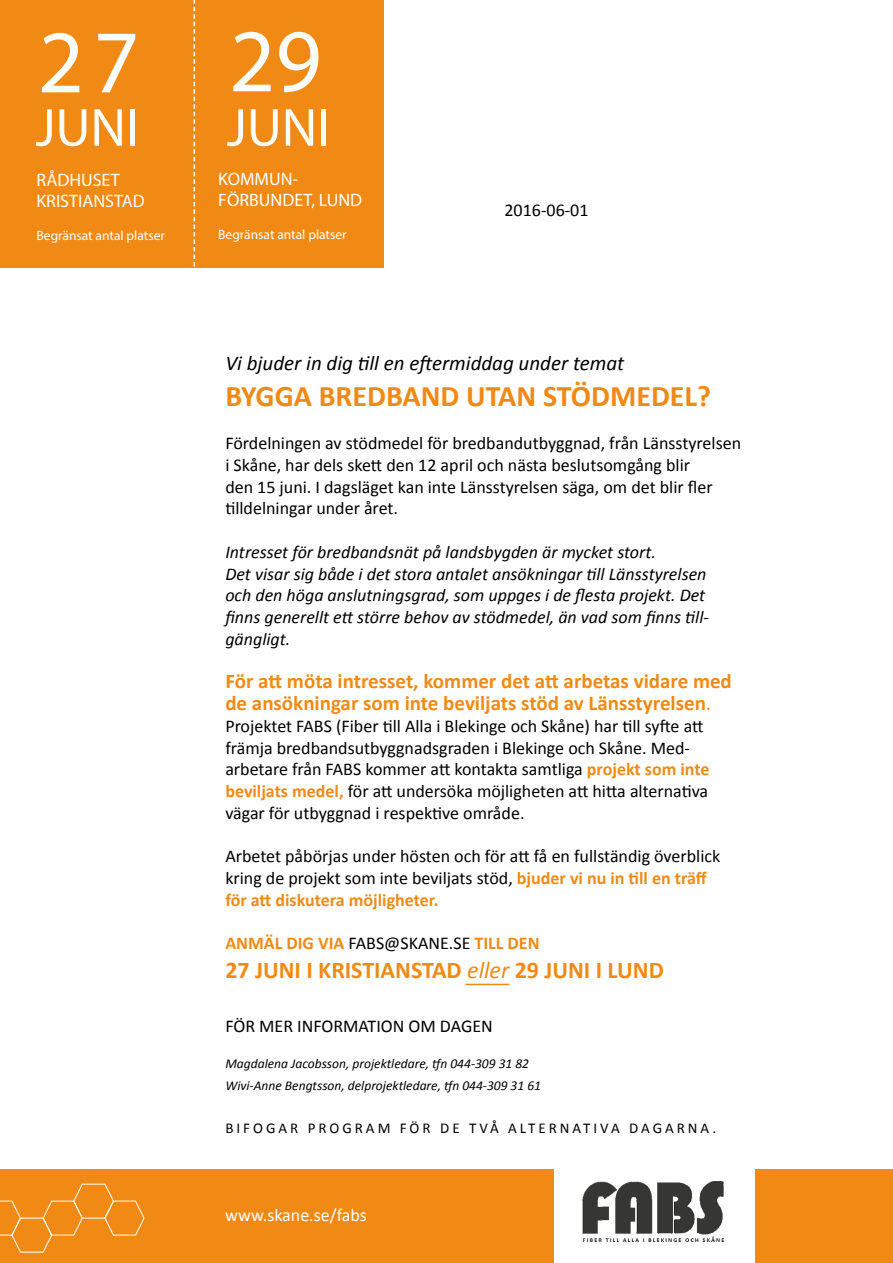
<style>
.page{position:relative;width:893px;height:1263px;background:#fff}
.page>*{position:absolute;margin:0;border:0;box-sizing:border-box;transform-origin:0 0}
.t1{font:90px "Myriad Pro";color:#fff}
.t2{font:54px "Myriad Pro";color:#fff}
.t3{font:700 30px "Calibri";color:#f18a15}
.t4{font:700 24px "Calibri";color:#f18a15}
.t5{font:700 21px/21.8px "Calibri";color:#f18a15}
.t6{font:italic 21px "Calibri";color:#000}
.t7{font:18px/21.8px "Calibri";color:#000}
.t8{font:italic 18px/21.8px "Calibri";color:#000}
.t9{font:18px/21.6px "Myriad Pro";color:#fff}
.t10{font:700 18px "Calibri";color:#f18a15}
.t11{font:18px "Calibri";color:#fff}
.t12{font:15px "Calibri";letter-spacing:.2em;color:#000}
.t13{font:italic 13.5px/21.6px "Calibri";color:#000}
.t14{font:13.5px "Myriad Pro";color:#fff}
.s1{font-weight:400}
.s2{font-weight:700;color:#f18a15}
.s3{font-weight:400;color:#000}
.s4{font-weight:400;font-style:italic}
</style>
<div class="page">
<div style="left:0;top:1169px;width:893px;height:94px;background:#f18a15"></div>
<div style="left:554px;top:1129px;width:201px;height:134px;background:#fff"></div>
<div style="left:0;top:0;width:383px;height:268px;background:#f18a15"></div>
<img style="left:582px;top:1181px;width:142px;height:61px">
<svg style="left:0;top:1183px;width:145px;height:70px"></svg>
<svg style="left:194px;top:0;width:1px;height:267px"></svg>
<hr style="left:466px;top:984px;width:43px;height:1px;background:#f18a15">
<h1 class="t1" style="left:38px;top:7px;width:103px">27</h1>
<h2 class="t2" style="left:36px;top:94px;width:105px">JUNI</h2>
<p class="t9" style="left:37px;top:169px;width:110px">RÅDHUSET<br>KRISTIANSTAD</p>
<p class="t14" style="left:37px;top:227px;width:130px">Begränsat antal platser</p>
<h1 class="t1" style="left:229px;top:6px;width:94px">29</h1>
<h2 class="t2" style="left:227px;top:94px;width:105px">JUNI</h2>
<p class="t9" style="left:218px;top:168px;width:145px">KOMMUN-<br>FÖRBUNDET, LUND</p>
<p class="t14" style="left:218px;top:226px;width:130px">Begränsat antal platser</p>
<p class="t7" style="left:504px;top:199px;width:86px">2016-06-01</p>
<p class="t6" style="left:225px;top:348px;width:400px">Vi bjuder in dig till en eftermiddag under temat</p>
<h3 class="t3" style="left:225px;top:377px;width:487px">BYGGA BREDBAND UTAN STÖDMEDEL?</h3>
<p class="t7" style="left:225px;top:432px;width:517px">Fördelningen av stödmedel för bredbandutbyggnad, från Länsstyrelsen i Skåne, har dels skett den 12 april och nästa beslutsomgång blir<br>den 15 juni. I dagsläget kan inte Länsstyrelsen säga, om det blir fler tilldelningar under året.</p>
<p class="t8" style="left:225px;top:540px;width:485px">Intresset för bredbandsnät på landsbygden är mycket stort.<br>Det visar sig både i det stora antalet ansökningar till Länsstyrelsen och den höga anslutningsgrad, som uppges i de flesta projekt. Det finns generellt ett större behov av stödmedel, än vad som finns till&shy;gängligt.</p>
<p class="t5" style="left:225px;top:671px;width:508px">För att möta intresset, kommer det att arbetas vidare med de ansökningar som inte beviljats stöd av Länsstyrelsen<span class="s1">.</span></p>
<p class="t7" style="left:225px;top:715px;width:486px">Projektet FABS (Fiber till Alla i Blekinge och Skåne) har till syfte att främja bredbandsutbyggnadsgraden i Blekinge och Skåne. Med&shy;arbetare från FABS kommer att kontakta samtliga <span class="s2">projekt som inte beviljats medel,</span> för att undersöka möjligheten att hitta alternativa vägar för utbyggnad i respektive område.</p>
<p class="t7" style="left:225px;top:846px;width:496px">Arbetet påbörjas under hösten och för att få en fullständig överblick kring de projekt som inte beviljats stöd, <span class="s2">bjuder vi nu in till en träff för att diskutera möjligheter.</span></p>
<p class="t10" style="left:225px;top:932px;width:316px">ANMÄL DIG VIA <span class="s3">FABS@SKANE.SE</span> TILL DEN</p>
<h3 class="t4" style="left:225px;top:955px;width:440px">27 JUNI I KRISTIANSTAD <span class="s4">eller</span> 29 JUNI I LUND</h3>
<p class="t7" style="left:225px;top:1015px;width:269px">FÖR MER INFORMATION OM DAGEN</p>
<p class="t13" style="left:225px;top:1052px;width:317px">Magdalena Jacobsson, projektledare, tfn 044-309 31 82<br>Wivi-Anne Bengtsson, delprojektledare, tfn 044-309 31 61</p>
<p class="t12" style="left:225px;top:1118px;width:492px">BIFOGAR PROGRAM FÖR DE TVÅ ALTERNATIVA DAGARNA.</p>
<p class="t11" style="left:225px;top:1204px;width:143px">www.skane.se/fabs</p>
</div>
